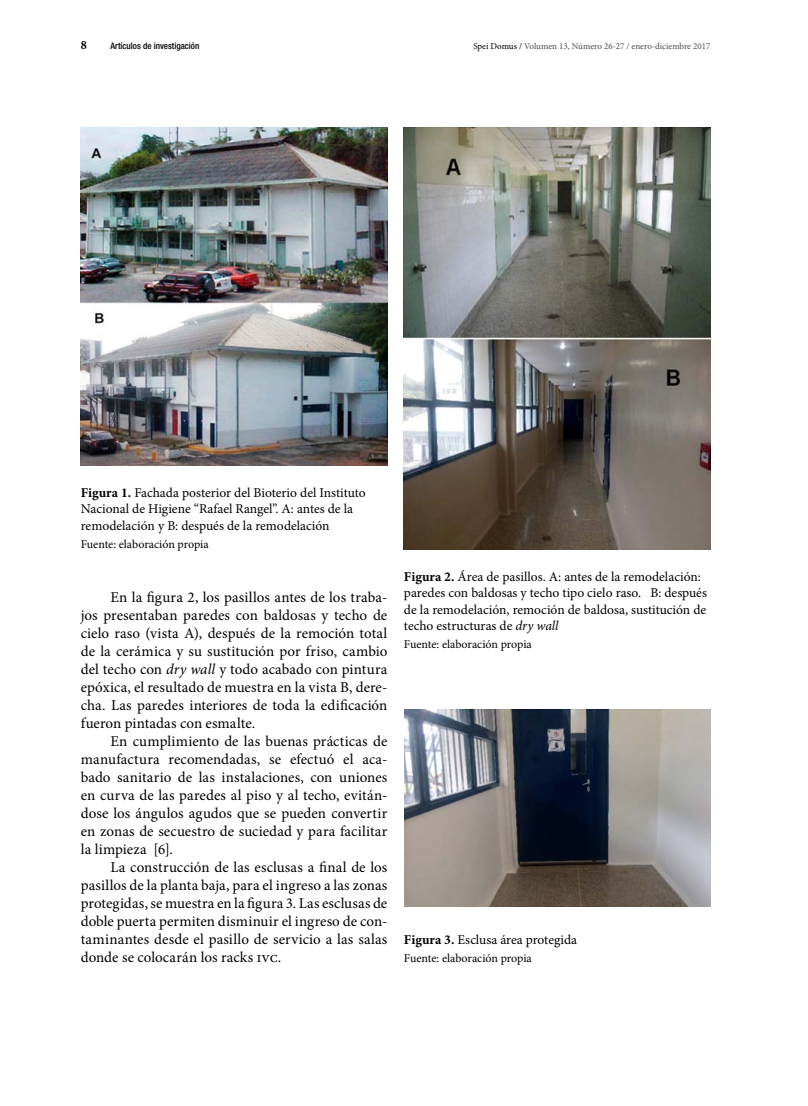
<style>
.page{position:relative;width:808px;height:1106px;background:#fff}
.page>*{position:absolute;margin:0;border:0;box-sizing:border-box;transform-origin:0 0}
.t1{font:15px/18px "Minion Pro";letter-spacing:.005em;color:#000;text-align:justify}
.t2{font:13.5px/16.5px "Minion Pro";color:#000}
.t3{font:700 12.75px "Minion Pro";color:#000;scale:.94 1}
.t4{font:12px "Minion Pro";letter-spacing:-.005em;color:#000}
.t5{font:9px "Minion Pro";color:#4e4e4e}
.t6{font:500 condensed 9px "Helvetica Neue LT Std";color:#000}
.s1{color:#000}
.s2{font-weight:700}
.s3{font-style:italic}
</style>
<div class="page">
<img style="left:81px;top:128px;width:306px;height:337px">
<img style="left:404px;top:128px;width:306px;height:421px">
<img style="left:404px;top:709px;width:306px;height:197px">
<p class="t3" style="left:81px;top:36px;width:8px">8</p>
<p class="t6" style="left:111px;top:41px;width:90px">Artículos de investigación</p>
<p class="t5" style="left:473px;top:40px;width:239px"><span class="s1">Spei Domus /</span> Volumen 13, Número 26-27 / enero-diciembre 2017</p>
<p class="t2" style="left:81px;top:484px;width:286px"><span class="s2">Figura 1.</span> Fachada posterior del Bioterio del Instituto<br>Nacional de Higiene “Rafael Rangel”. A: antes de la remodelación y B: después de la remodelación</p>
<p class="t4" style="left:81px;top:536px;width:129px">Fuente: elaboración propia</p>
<p class="t1" style="left:81px;top:588px;width:308px;text-indent:30px">En la figura 2, los pasillos antes de los traba&shy;jos presentaban paredes con baldosas y techo de cielo raso (vista A), después de la remoción total de la cerámica y su sustitución por friso, cambio del techo con <span class="s3">dry wall</span> y todo acabado con pintura epóxica, el resultado de muestra en la vista B, dere&shy;cha. Las paredes interiores de toda la edificación fueron pintadas con esmalte.</p>
<p class="t1" style="left:81px;top:732px;width:308px;text-indent:30px">En cumplimiento de las buenas prácticas de manufactura recomendadas, se efectuó el aca&shy;bado sanitario de las instalaciones, con uniones en curva de las paredes al piso y al techo, evitán&shy;dose los ángulos agudos que se pueden convertir en zonas de secuestro de suciedad y para facilitar la limpieza [6].</p>
<p class="t1" style="left:81px;top:858px;width:308px;text-indent:30px">La construcción de las esclusas a final de los pasillos de la planta baja, para el ingreso a las zonas protegidas, se muestra en la figura 3. Las esclusas de doble puerta permiten disminuir el ingreso de con&shy;taminantes desde el pasillo de servicio a las salas donde se colocarán los racks IVC.</p>
<p class="t2" style="left:404px;top:568px;width:304px"><span class="s2">Figura 2.</span> Área de pasillos. A: antes de la remodelación: paredes con baldosas y techo tipo cielo raso. B: después de la remodelación, remoción de baldosa, sustitución de techo estructuras de <span class="s3">dry wall</span></p>
<p class="t4" style="left:404px;top:636px;width:129px">Fuente: elaboración propia</p>
<p class="t2" style="left:404px;top:931px;width:175px"><span class="s2">Figura 3.</span> Esclusa área protegida</p>
<p class="t4" style="left:404px;top:950px;width:129px">Fuente: elaboración propia</p>
</div>
